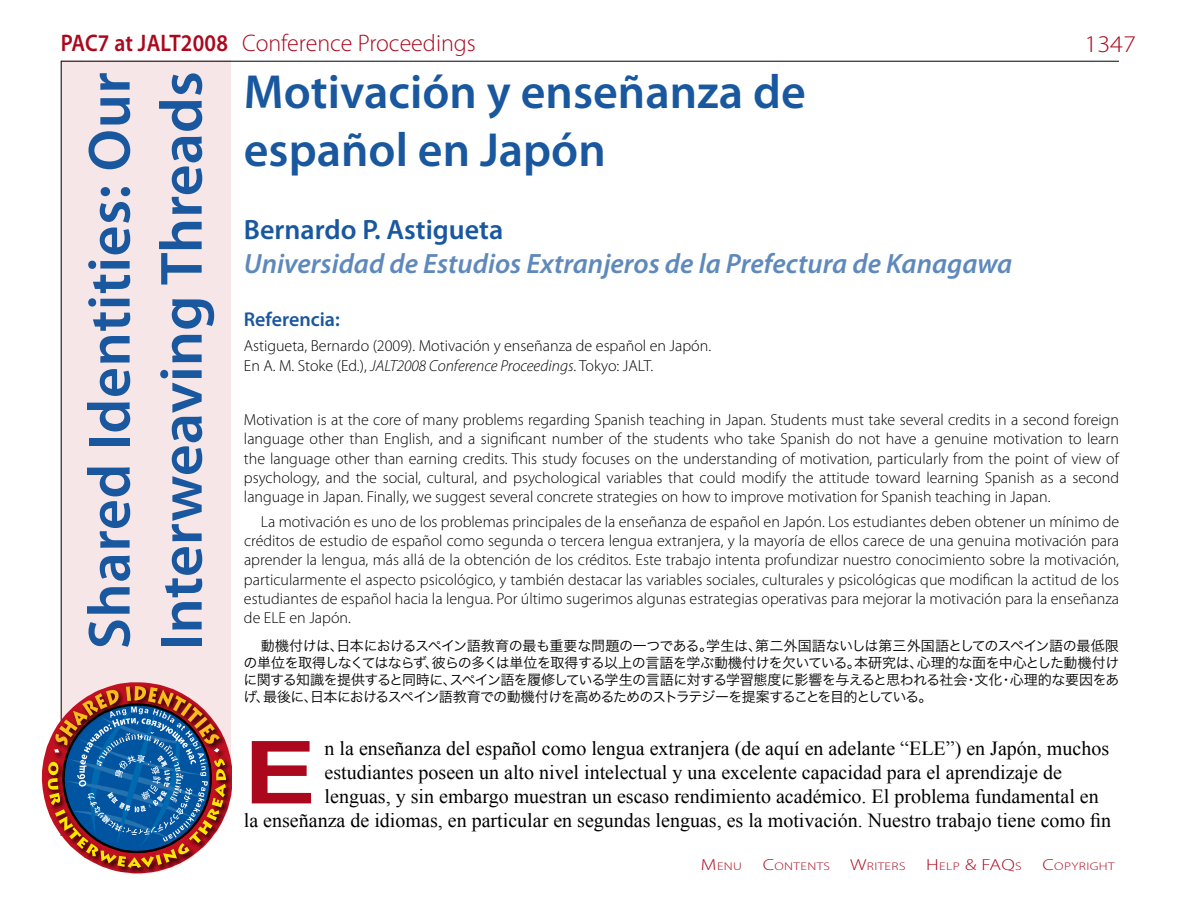
<style>
.page{position:relative;width:1191px;height:908px;background:#fff}
.page>*{position:absolute;margin:0;border:0;box-sizing:border-box;transform-origin:0 0}
.t1{font:700 87px "Arial";color:#ab081d;scale:1.25 1}
.t2{font:600 60px/72px "Myriad Pro";letter-spacing:.005em;color:#19579f}
.t3{font:600 48px/57.6px "Myriad Pro";color:#19579f}
.t4{font:italic 600 28px "Myriad Pro";color:#5e89bc}
.t5{font:600 28px "Myriad Pro";color:#19579f}
.t6{font:300 24px "Myriad Pro";color:#ab081d}
.t7{font:300 24px "Myriad Pro";color:#ab081d;scale:1.1 1}
.t8{font:20px "Times New Roman";color:#000}
.t9{font:600 20px "Myriad Pro";color:#19579f}
.t10{font:300 16px/19.2px "Myriad Pro";color:#000;text-align:justify}
.t11{font:300 16px "Myriad Pro";color:#ab081d;scale:1.25 1}
.t12{font:14px/16.8px "Hira Kaku Pro W3";letter-spacing:-.075em;color:#000;text-align:justify}
.t13{font:300 11.2px "Myriad Pro";letter-spacing:.03em;color:#ab081d;scale:1.25 1}
.s1{font-weight:600}
.s2{font-style:italic}
.s3{font-size:16px}
.s4{font-size:11.2px}
</style>
<div class="page">
<div style="left:61px;top:61px;width:170px;height:702px;background:#f6e6e8"></div>
<hr style="left:61px;top:61px;width:1px;height:774px;background:#000">
<hr style="left:61px;top:61px;width:1058px;height:1px;background:#000">
<svg style="left:42px;top:682px;width:190px;height:191px"></svg>
<h3 class="t6" style="left:61px;top:28px;width:417px"><span class="s1">PAC7 at JALT2008</span> Conference Proceedings</h3>
<h3 class="t3" style="left:244px;top:62px;width:563px">Motivación y enseñanza de español en Japón</h3>
<h3 class="t7" style="left:1084px;top:29px;width:48px">1347</h3>
<h2 class="t2" style="left:72px;top:650px;width:580px;rotate:-90deg">Shared Identities: Our<br>Interweaving Threads</h2>
<h3 class="t5" style="left:244px;top:212px;width:261px">Bernardo P. Astigueta</h3>
<h3 class="t4" style="left:244px;top:245px;width:770px">Universidad de Estudios Extranjeros de la Prefectura de Kanagawa</h3>
<p class="t9" style="left:244px;top:307px;width:97px">Referencia:</p>
<p class="t10" style="left:244px;top:336px;width:469px">Astigueta, Bernardo (2009). Motivación y enseñanza de español en Japón.<br>En A. M. Stoke (Ed.), <span class="s2">JALT2008 Conference Proceedings</span>. Tokyo: JALT.</p>
<p class="t10" style="left:244px;top:410px;width:876px">Motivation is at the core of many problems regarding Spanish teaching in Japan. Students must take several credits in a second foreign language other than English, and a significant number of the students who take Spanish do not have a genuine motivation to learn the language other than earning credits. This study focuses on the understanding of motivation, particularly from the point of view of psychology, and the social, cultural, and psychological variables that could modify the attitude toward learning Spanish as a second language in Japan. Finally, we suggest several concrete strategies on how to improve motivation for Spanish teaching in Japan.</p>
<p class="t10" style="left:244px;top:511px;width:876px;text-indent:17px">La motivación es uno de los problemas principales de la enseñanza de español en Japón. Los estudiantes deben obtener un mínimo de créditos de estudio de español como segunda o tercera lengua extranjera, y la mayoría de ellos carece de una genuina motivación para aprender la lengua, más allá de la obtención de los créditos. Este trabajo intenta profundizar nuestro conocimiento sobre la motivación, particularmente el aspecto psicológico, y también destacar las variables sociales, culturales y psicológicas que modifican la actitud de los estudiantes de español hacia la lengua. Por último sugerimos algunas estrategias operativas para mejorar la motivación para la enseñanza de ELE en Japón.</p>
<p class="t12" style="left:243px;top:636px;width:877px;text-indent:17px">動機付けは、日本におけるスペイン語教育の最も重要な問題の一つである。学生は、第二外国語ないしは第三外国語としてのスペイン語の最低限の単位を取得しなくてはならず、彼らの多くは単位を取得する以上の言語を学ぶ動機付けを欠いている。本研究は、心理的な面を中心とした動機付けに関する知識を提供すると同時に、スペイン語を履修している学生の言語に対する学習態度に影響を与えると思われる社会・文化・心理的な要因をあげ、最後に、日本におけるスペイン語教育での動機付けを高めるためのストラテジーを提案することを目的としている。</p>
<h1 class="t1" style="left:244px;top:723px;width:60px">E</h1>
<p class="t8" style="left:325px;top:736px;width:786px">n la enseñanza del español como lengua extranjera (de aquí en adelante “ELE”) en Japón, muchos</p>
<p class="t8" style="left:325px;top:760px;width:739px">estudiantes poseen un alto nivel intelectual y una excelente capacidad para el aprendizaje de</p>
<p class="t8" style="left:325px;top:784px;width:775px">lenguas, y sin embargo muestran un escaso rendimiento académico. El problema fundamental en</p>
<p class="t8" style="left:244px;top:808px;width:869px">la enseñanza de idiomas, en particular en segundas lenguas, es la motivación. Nuestro trabajo tiene como fin</p>
<p class="t13" style="left:701px;top:859px;width:34px"><span class="s3">M</span>enu</p>
<p class="t13" style="left:763px;top:859px;width:55px"><span class="s3">C</span>ontents</p>
<p class="t13" style="left:850px;top:859px;width:46px"><span class="s3">W</span>riters</p>
<p class="t11" style="left:926px;top:854px;width:78px">H<span class="s4">elp</span> &amp; FAQ<span class="s4">s</span></p>
<p class="t13" style="left:1042px;top:859px;width:59px"><span class="s3">C</span>opyright</p>
</div>
